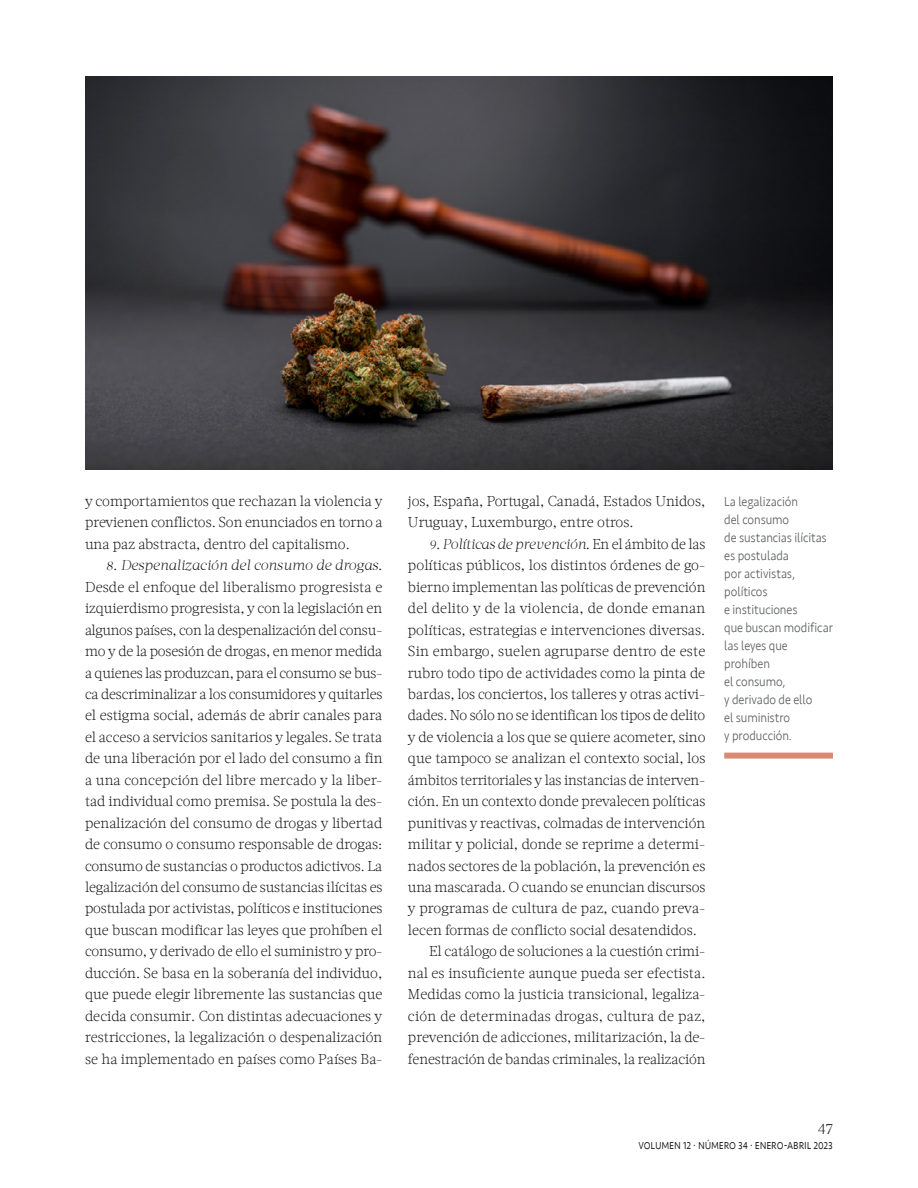
<style>
.page{position:relative;width:918px;height:1188px;background:#fff}
.page>*{position:absolute;margin:0;border:0;box-sizing:border-box;transform-origin:0 0}
.t1{font:300 15px "Acta W01";color:#121212}
.t2{font:300 14.25px/21.5px "Acta W01";color:#121212;text-align:justify}
.t3{font:italic 300 14.25px "Acta W01";letter-spacing:-.01em;color:#121212}
.t4{font:300 14.25px "Acta W01";letter-spacing:.02em;color:#121212}
.t5{font:300 13.5px/18px "Seravek";letter-spacing:-.005em;color:#606362;scale:.91 1}
.t6{font:300 13.5px "Seravek";letter-spacing:-.015em;color:#121212;scale:.8 1}
.s1{font-style:italic;font-size:12.6px}
.s2{font-style:italic}
.s3{font-size:12.6px}
.s4{font-style:normal}
</style>
<div class="page">
<img style="left:85px;top:77px;width:748px;height:392px">
<div style="left:724px;top:753px;width:109px;height:6px;background:#d88b72"></div>
<p class="t2" style="left:85px;top:490px;width:299px">y comportamientos que rechazan la violencia y previenen conflictos. Son enunciados en torno a una paz abstracta, dentro del capitalismo.</p>
<p class="t2" style="left:85px;top:555px;width:299px;text-indent:21px"><span class="s1">8</span><span class="s2">. Despenalización del consumo de drogas</span>.<br>Desde el enfoque del liberalismo progresista e izquierdismo progresista, y con la legislación en algunos países, con la despenalización del consu&shy;mo y de la posesión de drogas, en menor medida a quienes las produzcan, para el consumo se bus&shy;ca descriminalizar a los consumidores y quitarles el estigma social, además de abrir canales para el acceso a servicios sanitarios y legales. Se trata de una liberación por el lado del consumo a fin a una concepción del libre mercado y la liber&shy;tad individual como premisa. Se postula la des&shy;penalización del consumo de drogas y libertad de consumo o consumo responsable de drogas: consumo de sustancias o productos adictivos. La legalización del consumo de sustancias ilícitas es postulada por activistas, políticos e instituciones que buscan modificar las leyes que prohíben el consumo, y derivado de ello el suministro y pro&shy;ducción. Se basa en la soberanía del individuo, que puede elegir libremente las sustancias que decida consumir. Con distintas adecuaciones y restricciones, la legalización o despenalización se ha implementado en países como Países Ba-</p>
<p class="t2" style="left:408px;top:490px;width:299px">jos, España, Portugal, Canadá, Estados Unidos,<br>Uruguay, Luxemburgo, entre otros.</p>
<p class="t3" style="left:429px;top:536px;width:278px"><span class="s3">9</span>. Políticas de prevención<span class="s4">. En el ámbito de las</span></p>
<p class="t2" style="left:408px;top:555px;width:299px">políticas públicos, los distintos órdenes de go-</p>
<p class="t2" style="left:408px;top:576px;width:299px">bierno implementan las políticas de prevención</p>
<p class="t2" style="left:408px;top:598px;width:299px">del delito y de la violencia, de donde emanan</p>
<p class="t2" style="left:408px;top:619px;width:299px">políticas, estrategias e intervenciones diversas.</p>
<p class="t2" style="left:408px;top:640px;width:299px">Sin embargo, suelen agruparse dentro de este</p>
<p class="t2" style="left:408px;top:662px;width:299px">rubro todo tipo de actividades como la pinta de</p>
<p class="t2" style="left:408px;top:683px;width:299px">bardas, los conciertos, los talleres y otras activi-</p>
<p class="t2" style="left:408px;top:705px;width:299px">dades. No sólo no se identifican los tipos de delito</p>
<p class="t2" style="left:408px;top:726px;width:299px">y de violencia a los que se quiere acometer, sino</p>
<p class="t2" style="left:408px;top:748px;width:299px">que tampoco se analizan el contexto social, los</p>
<p class="t2" style="left:408px;top:769px;width:299px">ámbitos territoriales y las instancias de interven-</p>
<p class="t2" style="left:408px;top:791px;width:299px">ción. En un contexto donde prevalecen políticas</p>
<p class="t2" style="left:408px;top:812px;width:299px">punitivas y reactivas, colmadas de intervención</p>
<p class="t2" style="left:408px;top:834px;width:299px">militar y policial, donde se reprime a determi-</p>
<p class="t2" style="left:408px;top:855px;width:299px">nados sectores de la población, la prevención es</p>
<p class="t2" style="left:408px;top:876px;width:299px">una mascarada. O cuando se enuncian discursos</p>
<p class="t2" style="left:408px;top:898px;width:299px">y programas de cultura de paz, cuando preva-</p>
<p class="t2" style="left:408px;top:919px;width:290px">lecen formas de conflicto social desatendidos.</p>
<p class="t2" style="left:429px;top:941px;width:278px">El catálogo de soluciones a la cuestión crimi-</p>
<p class="t2" style="left:408px;top:962px;width:299px">nal es insuficiente aunque pueda ser efectista.</p>
<p class="t2" style="left:408px;top:984px;width:299px">Medidas como la justicia transicional, legaliza-</p>
<p class="t4" style="left:408px;top:1008px;width:299px">ción de determinadas drogas, cultura de paz,</p>
<p class="t2" style="left:408px;top:1027px;width:299px">prevención de adicciones, militarización, la de-</p>
<p class="t2" style="left:408px;top:1048px;width:299px">fenestración de bandas criminales, la realización</p>
<p class="t5" style="left:724px;top:493px;width:121px">La legalización<br>del consumo<br>de sustancias ilícitas es postulada<br>por activistas, políticos<br>e instituciones<br>que buscan modificar las leyes que prohíben<br>el consumo,<br>y derivado de ello<br>el suministro<br>y producción.</p>
<p class="t1" style="left:818px;top:1120px;width:17px">47</p>
<p class="t6" style="left:639px;top:1137px;width:244px">volumen 12 · número 34 · enero-abril 2023</p>
</div>
